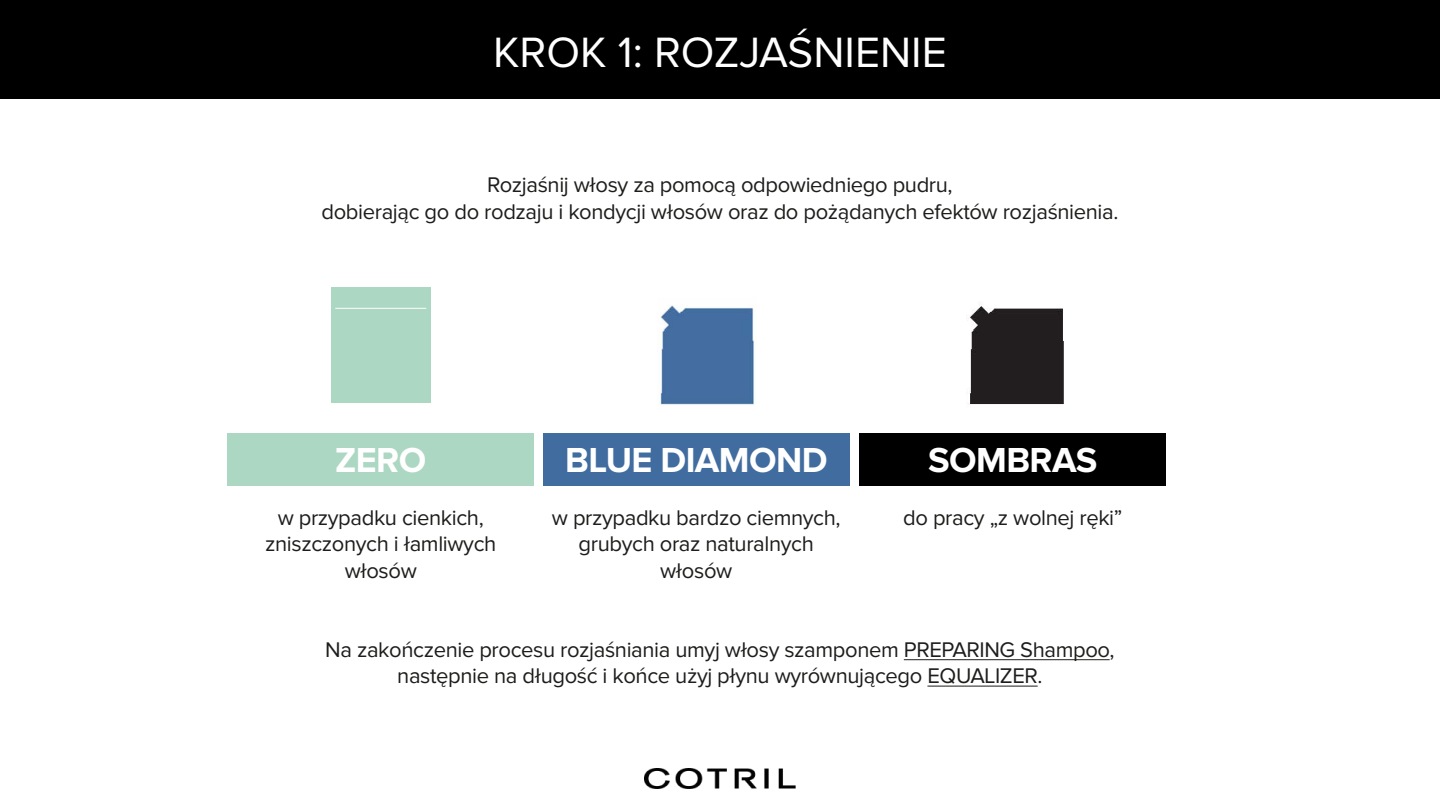
<style>
.page{position:relative;width:1440px;height:810px;background:#fff}
.page>*{position:absolute;margin:0;border:0;box-sizing:border-box;transform-origin:0 0}
.t1{font:44px "Proxima Nova";color:#fff}
.t2{font:700 36px "Proxima Nova";letter-spacing:-.015em;color:#fff}
.t3{font:22px/26.4px "Proxima Nova";letter-spacing:-.015em;color:#1d1d1b;text-align:center}
</style>
<div class="page">
<div style="left:860px;top:433px;width:306px;height:53px;background:#000"></div>
<div style="left:228px;top:433px;width:306px;height:53px;background:#acd7c2"></div>
<img style="left:644px;top:768px;width:152px;height:20px">
<div style="left:0;top:0;width:1440px;height:98px;background:#000"></div>
<img style="left:660px;top:305px;width:96px;height:100px">
<img style="left:969px;top:302px;width:95px;height:102px">
<div style="left:331px;top:288px;width:100px;height:115px;background:#acd7c2"></div>
<hr style="left:335px;top:308px;width:91px;height:1px;background:#fff">
<div style="left:543px;top:433px;width:307px;height:53px;background:#416c9f"></div>
<hr style="left:904px;top:659px;width:206px;height:1px;background:#1d1d1b">
<hr style="left:927px;top:686px;width:111px;height:1px;background:#1d1d1b">
<h1 class="t1" style="left:493px;top:33px;width:455px">KROK 1: ROZJAŚNIENIE</h1>
<p class="t3" style="left:321px;top:173px;width:799px">Rozjaśnij włosy za pomocą odpowiedniego pudru,<br>dobierając go do rodzaju i kondycji włosów oraz do pożądanych efektów rozjaśnienia.</p>
<h2 class="t2" style="left:335px;top:439px;width:93px">ZERO</h2>
<h2 class="t2" style="left:565px;top:439px;width:264px">BLUE DIAMOND</h2>
<h2 class="t2" style="left:928px;top:439px;width:171px">SOMBRAS</h2>
<p class="t3" style="left:265px;top:505px;width:233px">w przypadku cienkich, zniszczonych i łamliwych włosów</p>
<p class="t3" style="left:552px;top:505px;width:290px">w przypadku bardzo ciemnych, grubych oraz naturalnych włosów</p>
<p class="t3" style="left:903px;top:505px;width:221px">do pracy „z wolnej ręki”</p>
<p class="t3" style="left:325px;top:637px;width:791px">Na zakończenie procesu rozjaśniania umyj włosy szamponem PREPARING Shampoo, następnie na długość i końce użyj płynu wyrównującego EQUALIZER.</p>
</div>
